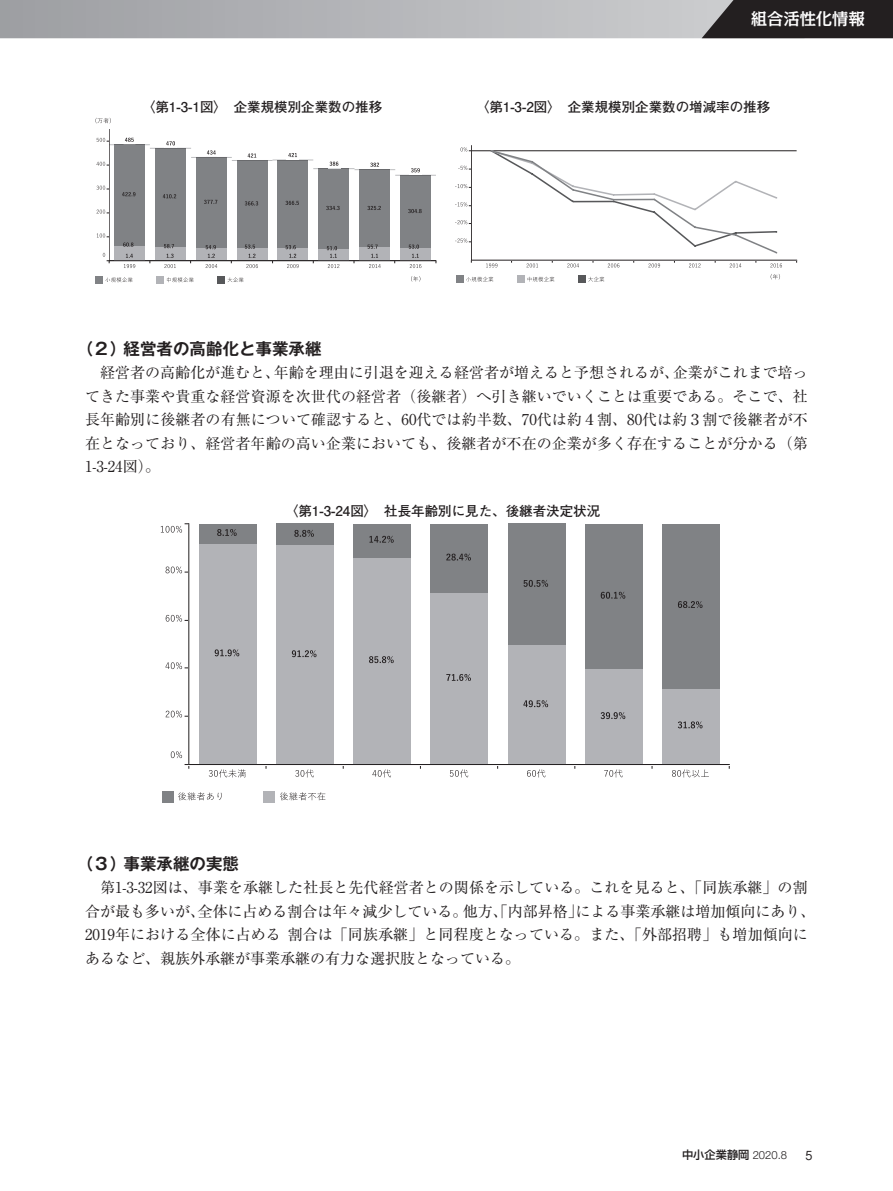
<style>
.page{position:relative;width:893px;height:1191px;background:#fff}
.page>*{position:absolute;margin:0;border:0;box-sizing:border-box;transform-origin:0 0}
.t1{font:700 16.5px "Gothic MB101 Pro De";color:#231f20}
.t2{font:500 16.5px "Kakumin Pro";letter-spacing:-.015em;color:#fff}
.t3{font:15px/23.5px "Ryumin Pro";letter-spacing:.005em;color:#231f20}
.t4{font:700 13.5px "Futo Go B101 Pr 5";color:#231f20}
.t5{font:500 12.45px "Gothic BBB Pro";color:#231f20;scale:.88 1}
.t6{font:500 11.25px "Shin Go Pr 5";color:#231f20}
.s1{font-family:"Helvetica Neue LT";font-weight:300}
</style>
<div class="page">
<svg style="left:124px;top:264px;width:11px;height:4px"></svg>
<svg style="left:164px;top:264px;width:12px;height:4px"></svg>
<svg style="left:206px;top:264px;width:11px;height:4px"></svg>
<svg style="left:246px;top:264px;width:12px;height:4px"></svg>
<svg style="left:287px;top:264px;width:12px;height:4px"></svg>
<svg style="left:328px;top:264px;width:11px;height:4px"></svg>
<svg style="left:369px;top:264px;width:12px;height:4px"></svg>
<svg style="left:410px;top:264px;width:11px;height:4px"></svg>
<svg style="left:103px;top:253px;width:7px;height:10px"></svg>
<svg style="left:97px;top:233px;width:12px;height:4px"></svg>
<svg style="left:97px;top:210px;width:12px;height:4px"></svg>
<svg style="left:97px;top:186px;width:12px;height:4px"></svg>
<div style="left:400px;top:248px;width:31px;height:12px;background:#b2b3b7"></div>
<div style="left:360px;top:247px;width:30px;height:13px;background:#b2b3b7"></div>
<div style="left:318px;top:248px;width:31px;height:13px;background:#b2b3b7"></div>
<div style="left:278px;top:247px;width:30px;height:13px;background:#b2b3b7"></div>
<div style="left:237px;top:247px;width:30px;height:13px;background:#b2b3b7"></div>
<div style="left:196px;top:247px;width:31px;height:13px;background:#b2b3b7"></div>
<div style="left:155px;top:246px;width:31px;height:14px;background:#b2b3b7"></div>
<div style="left:114px;top:246px;width:31px;height:14px;background:#b2b3b7"></div>
<div style="left:400px;top:175px;width:31px;height:73px;background:#808285"></div>
<div style="left:360px;top:170px;width:30px;height:77px;background:#808285"></div>
<div style="left:318px;top:169px;width:31px;height:79px;background:#808285"></div>
<div style="left:278px;top:160px;width:30px;height:87px;background:#808285"></div>
<div style="left:237px;top:160px;width:30px;height:87px;background:#808285"></div>
<div style="left:196px;top:157px;width:31px;height:90px;background:#808285"></div>
<div style="left:155px;top:148px;width:31px;height:98px;background:#808285"></div>
<div style="left:114px;top:145px;width:31px;height:101px;background:#808285"></div>
<svg style="left:164px;top:244px;width:10px;height:4px"></svg>
<svg style="left:123px;top:242px;width:10px;height:5px"></svg>
<svg style="left:409px;top:244px;width:10px;height:14px"></svg>
<svg style="left:367px;top:245px;width:11px;height:13px"></svg>
<svg style="left:327px;top:246px;width:10px;height:12px"></svg>
<svg style="left:286px;top:245px;width:10px;height:13px"></svg>
<svg style="left:245px;top:244px;width:10px;height:14px"></svg>
<svg style="left:206px;top:245px;width:10px;height:13px"></svg>
<svg style="left:167px;top:254px;width:7px;height:4px"></svg>
<svg style="left:126px;top:254px;width:7px;height:4px"></svg>
<svg style="left:408px;top:209px;width:14px;height:4px"></svg>
<svg style="left:367px;top:206px;width:14px;height:4px"></svg>
<svg style="left:326px;top:206px;width:14px;height:4px"></svg>
<svg style="left:285px;top:201px;width:14px;height:4px"></svg>
<svg style="left:245px;top:201px;width:13px;height:4px"></svg>
<svg style="left:204px;top:200px;width:13px;height:4px"></svg>
<svg style="left:163px;top:194px;width:13px;height:4px"></svg>
<svg style="left:122px;top:192px;width:13px;height:4px"></svg>
<svg style="left:97px;top:138px;width:339px;height:38px"></svg>
<hr style="left:109px;top:260px;width:327px;height:1px;background:#231f20">
<hr style="left:109px;top:129px;width:1px;height:132px;background:#231f20">
<div style="left:95px;top:276px;width:8px;height:8px;background:#808285"></div>
<svg style="left:105px;top:277px;width:28px;height:5px"></svg>
<div style="left:156px;top:276px;width:8px;height:8px;background:#b2b3b7"></div>
<svg style="left:167px;top:277px;width:27px;height:5px"></svg>
<div style="left:218px;top:276px;width:7px;height:8px;background:#57585a"></div>
<svg style="left:228px;top:277px;width:16px;height:5px"></svg>
<svg style="left:95px;top:118px;width:16px;height:5px"></svg>
<svg style="left:411px;top:276px;width:9px;height:6px"></svg>
<svg style="left:486px;top:263px;width:11px;height:4px"></svg>
<svg style="left:527px;top:263px;width:11px;height:4px"></svg>
<svg style="left:567px;top:263px;width:12px;height:4px"></svg>
<svg style="left:608px;top:263px;width:11px;height:4px"></svg>
<svg style="left:648px;top:263px;width:12px;height:4px"></svg>
<svg style="left:689px;top:263px;width:11px;height:4px"></svg>
<svg style="left:730px;top:263px;width:11px;height:4px"></svg>
<svg style="left:770px;top:263px;width:12px;height:4px"></svg>
<svg style="left:455px;top:238px;width:16px;height:4px"></svg>
<svg style="left:455px;top:220px;width:16px;height:4px"></svg>
<svg style="left:455px;top:202px;width:16px;height:4px"></svg>
<svg style="left:455px;top:184px;width:16px;height:4px"></svg>
<svg style="left:458px;top:166px;width:13px;height:4px"></svg>
<svg style="left:460px;top:147px;width:11px;height:4px"></svg>
<hr style="left:471px;top:150px;width:326px;height:1px;background:#231f20">
<svg style="left:491px;top:150px;width:286px;height:103px"></svg>
<hr style="left:471px;top:260px;width:326px;height:1px;background:#231f20">
<hr style="left:471px;top:146px;width:1px;height:114px;background:#231f20">
<div style="left:456px;top:276px;width:7px;height:7px;background:#808285"></div>
<svg style="left:466px;top:277px;width:27px;height:5px"></svg>
<div style="left:517px;top:276px;width:7px;height:7px;background:#b2b3b7"></div>
<svg style="left:528px;top:277px;width:26px;height:5px"></svg>
<div style="left:578px;top:276px;width:7px;height:7px;background:#57585a"></div>
<svg style="left:588px;top:277px;width:16px;height:5px"></svg>
<svg style="left:771px;top:274px;width:9px;height:5px"></svg>
<svg style="left:209px;top:769px;width:37px;height:8px"></svg>
<svg style="left:295px;top:769px;width:19px;height:8px"></svg>
<svg style="left:372px;top:769px;width:19px;height:8px"></svg>
<svg style="left:450px;top:769px;width:18px;height:8px"></svg>
<svg style="left:527px;top:769px;width:18px;height:8px"></svg>
<svg style="left:604px;top:769px;width:19px;height:8px"></svg>
<svg style="left:672px;top:769px;width:37px;height:8px"></svg>
<svg style="left:171px;top:751px;width:11px;height:7px"></svg>
<svg style="left:166px;top:710px;width:23px;height:7px"></svg>
<svg style="left:165px;top:662px;width:24px;height:7px"></svg>
<svg style="left:166px;top:615px;width:23px;height:6px"></svg>
<svg style="left:166px;top:566px;width:23px;height:7px"></svg>
<svg style="left:161px;top:523px;width:28px;height:9px"></svg>
<div style="left:662px;top:688px;width:58px;height:76px;background:#b2b3b7"></div>
<div style="left:585px;top:668px;width:58px;height:96px;background:#b2b3b7"></div>
<div style="left:508px;top:645px;width:57px;height:119px;background:#b2b3b7"></div>
<div style="left:431px;top:592px;width:57px;height:172px;background:#b2b3b7"></div>
<div style="left:353px;top:557px;width:58px;height:207px;background:#b2b3b7"></div>
<div style="left:276px;top:545px;width:58px;height:219px;background:#b2b3b7"></div>
<div style="left:199px;top:543px;width:58px;height:221px;background:#b2b3b7"></div>
<div style="left:662px;top:524px;width:58px;height:164px;background:#808285"></div>
<div style="left:585px;top:524px;width:58px;height:144px;background:#808285"></div>
<div style="left:508px;top:524px;width:57px;height:121px;background:#808285"></div>
<div style="left:431px;top:524px;width:57px;height:68px;background:#808285"></div>
<div style="left:353px;top:524px;width:58px;height:33px;background:#808285"></div>
<div style="left:276px;top:524px;width:58px;height:21px;background:#808285"></div>
<div style="left:199px;top:524px;width:58px;height:19px;background:#808285"></div>
<svg style="left:369px;top:536px;width:25px;height:7px"></svg>
<svg style="left:446px;top:553px;width:25px;height:7px"></svg>
<svg style="left:523px;top:580px;width:25px;height:7px"></svg>
<svg style="left:601px;top:592px;width:24px;height:6px"></svg>
<svg style="left:678px;top:601px;width:24px;height:7px"></svg>
<svg style="left:215px;top:649px;width:24px;height:7px"></svg>
<svg style="left:292px;top:650px;width:24px;height:7px"></svg>
<svg style="left:369px;top:656px;width:25px;height:7px"></svg>
<svg style="left:446px;top:674px;width:25px;height:7px"></svg>
<svg style="left:523px;top:700px;width:25px;height:7px"></svg>
<svg style="left:601px;top:712px;width:24px;height:7px"></svg>
<svg style="left:678px;top:721px;width:24px;height:7px"></svg>
<svg style="left:217px;top:529px;width:20px;height:7px"></svg>
<svg style="left:294px;top:530px;width:20px;height:7px"></svg>
<hr style="left:189px;top:764px;width:540px;height:1px;background:#231f20">
<hr style="left:189px;top:524px;width:1px;height:240px;background:#231f20">
<div style="left:162px;top:791px;width:12px;height:11px;background:#808285"></div>
<svg style="left:178px;top:792px;width:43px;height:8px"></svg>
<div style="left:263px;top:791px;width:12px;height:11px;background:#b2b3b7"></div>
<svg style="left:280px;top:792px;width:45px;height:8px"></svg>
<svg style="left:0;top:0;width:702px;height:38px;background:#b3b4b7"></svg>
<svg style="left:702px;top:0;width:191px;height:38px;background:#302d2e"></svg>
<p class="t4" style="left:142px;top:96px;width:242px">〈第1-3-1図〉　企業規模別企業数の推移</p>
<p class="t1" style="left:77px;top:335px;width:51px">（２）</p>
<p class="t1" style="left:124px;top:335px;width:199px">経営者の高齢化と事業承継</p>
<p class="t2" style="left:751px;top:6px;width:116px">組合活性化情報</p>
<p class="t4" style="left:476px;top:96px;width:296px">〈第1-3-2図〉　企業規模別企業数の増減率の推移</p>
<p class="t3" style="left:274px;top:360px;width:406px">年齢を理由に引退を迎える経営者が増えると予想されるが、</p>
<p class="t3" style="left:85px;top:360px;width:724px;text-indent:15px">経営者の高齢化が進むと、<br>てきた事業や貴重な経営資源を次世代の経営者（後継者）へ引き継いでいくことは重要である。そこで、社長年齢別に後継者の有無について確認すると、60代では約半数、70代は約４割、80代は約３割で後継者が不在となっており、経営者年齢の高い企業においても、後継者が不在の企業が多く存在することが分かる（第1-3-24図。(</p>
<p class="t4" style="left:285px;top:500px;width:317px">〈第1-3-24図〉　社長年齢別に見た、後継者決定状況</p>
<p class="t3" style="left:673px;top:360px;width:136px">企業がこれまで培っ</p>
<p class="t1" style="left:77px;top:850px;width:51px">（３）</p>
<p class="t3" style="left:575px;top:874px;width:241px;text-indent:-475px">第1-3-32図は、事業を承継した社長と先代経営者との関係を示している。これを見ると、「同族承継」の割による事業承継は増加傾向にあり、</p>
<p class="t1" style="left:124px;top:850px;width:117px">事業承継の実態</p>
<p class="t3" style="left:85px;top:898px;width:724px">合が最も多いが、<br>2019年における全体に占める割合は「同族承継」と同程度となっている。また、「外部招聘」も増加傾向にあるなど、親族外承継が事業承継の有力な選択肢となっている。</p>
<p class="t3" style="left:198px;top:898px;width:271px">全体に占める割合は年々減少している。</p>
<p class="t3" style="left:463px;top:898px;width:121px">他方、「内部昇格」</p>
<p class="t6" style="left:682px;top:1145px;width:107px">中小企業静岡 <span class="s1">2020.8</span></p>
<p class="t5" style="left:805px;top:1145px;width:9px">5</p>
</div>
